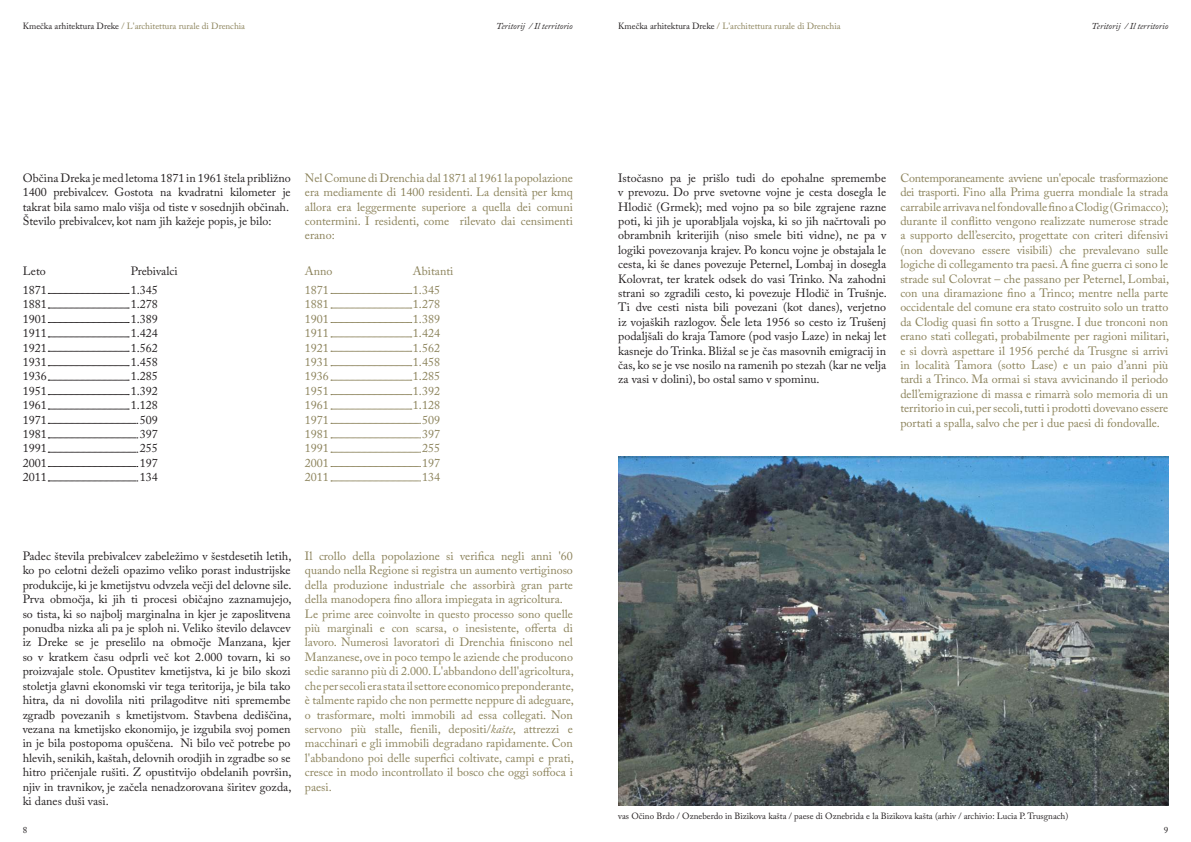
<style>
.page{position:relative;width:1191px;height:842px;background:#fff}
.page>*{position:absolute;margin:0;border:0;box-sizing:border-box;transform-origin:0 0}
.t1{font:12px/14.4px "Adobe Caslon Pro";color:#8b825a;text-align:justify}
.t2{font:12px/14.4px "Adobe Caslon Pro";color:#231f20;text-align:justify}
.t3{font:9px "Adobe Caslon Pro";color:#8b825a}
.t4{font:9px "Adobe Caslon Pro";color:#231f20}
.t5{font:italic 9px "Adobe Caslon Pro";color:#231f20}
.s1{color:#231f20}
.s2{font-style:italic}
</style>
<div class="page">
<svg style="left:48px;top:293px;width:81px;height:1px"></svg>
<svg style="left:331px;top:293px;width:81px;height:1px"></svg>
<svg style="left:48px;top:308px;width:81px;height:1px"></svg>
<svg style="left:331px;top:308px;width:81px;height:1px"></svg>
<svg style="left:48px;top:322px;width:81px;height:1px"></svg>
<svg style="left:331px;top:322px;width:81px;height:1px"></svg>
<svg style="left:48px;top:337px;width:81px;height:1px"></svg>
<svg style="left:331px;top:337px;width:81px;height:1px"></svg>
<svg style="left:48px;top:351px;width:81px;height:1px"></svg>
<svg style="left:331px;top:351px;width:81px;height:1px"></svg>
<svg style="left:48px;top:365px;width:81px;height:1px"></svg>
<svg style="left:331px;top:365px;width:81px;height:1px"></svg>
<svg style="left:48px;top:380px;width:81px;height:1px"></svg>
<svg style="left:331px;top:380px;width:81px;height:1px"></svg>
<svg style="left:48px;top:394px;width:81px;height:1px"></svg>
<svg style="left:331px;top:394px;width:81px;height:1px"></svg>
<svg style="left:48px;top:409px;width:81px;height:1px"></svg>
<svg style="left:331px;top:409px;width:81px;height:1px"></svg>
<svg style="left:48px;top:423px;width:90px;height:1px"></svg>
<svg style="left:331px;top:423px;width:89px;height:1px"></svg>
<svg style="left:48px;top:438px;width:90px;height:1px"></svg>
<svg style="left:331px;top:438px;width:89px;height:1px"></svg>
<svg style="left:48px;top:452px;width:90px;height:1px"></svg>
<svg style="left:331px;top:452px;width:89px;height:1px"></svg>
<svg style="left:48px;top:466px;width:90px;height:1px"></svg>
<svg style="left:331px;top:466px;width:89px;height:1px"></svg>
<svg style="left:48px;top:481px;width:90px;height:1px"></svg>
<svg style="left:331px;top:481px;width:89px;height:1px"></svg>
<img style="left:618px;top:456px;width:550px;height:350px">
<p class="t3" style="left:23px;top:21px;width:224px"><span class="s1">Kmečka arhitektura Dreke</span> / L'architettura rurale di Drenchia</p>
<p class="t3" style="left:618px;top:21px;width:224px"><span class="s1">Kmečka arhitektura Dreke</span> / L'architettura rurale di Drenchia</p>
<p class="t5" style="left:496px;top:21px;width:78px">Teritorij / Il territorio</p>
<p class="t5" style="left:1091px;top:21px;width:78px">Teritorij / Il territorio</p>
<p class="t2" style="left:23px;top:170px;width:269px;text-align:left">Občina Dreka je med letoma 1871 in 1961 štela približno 1400 prebivalcev. Gostota na kvadratni kilometer je takrat bila samo malo višja od tiste v sosednjih občinah.<br>Število prebivalcev, kot nam jih kažeje popis, je bilo:</p>
<p class="t1" style="left:305px;top:170px;width:269px">Nel Comune di Drenchia dal 1871 al 1961 la popolazione era mediamente di 1400 residenti. La densità per kmq allora era leggermente superiore a quella dei comuni contermini. I residenti, come rilevato dai censimenti erano:</p>
<p class="t2" style="left:23px;top:264px;width:25px">Leto</p>
<p class="t2" style="left:131px;top:264px;width:48px">Prebivalci</p>
<p class="t1" style="left:305px;top:264px;width:29px">Anno</p>
<p class="t1" style="left:413px;top:264px;width:42px">Abitanti</p>
<p class="t2" style="left:23px;top:283px;width:26px">1871</p>
<p class="t2" style="left:131px;top:283px;width:29px">1.345</p>
<p class="t2" style="left:23px;top:297px;width:26px">1881</p>
<p class="t2" style="left:131px;top:297px;width:29px">1.278</p>
<p class="t2" style="left:23px;top:311px;width:26px">1901</p>
<p class="t2" style="left:131px;top:311px;width:29px">1.389</p>
<p class="t2" style="left:23px;top:326px;width:26px">1911</p>
<p class="t2" style="left:131px;top:326px;width:29px">1.424</p>
<p class="t2" style="left:23px;top:340px;width:26px">1921</p>
<p class="t2" style="left:131px;top:340px;width:29px">1.562</p>
<p class="t2" style="left:23px;top:355px;width:26px">1931</p>
<p class="t2" style="left:131px;top:355px;width:29px">1.458</p>
<p class="t2" style="left:23px;top:369px;width:26px">1936</p>
<p class="t2" style="left:131px;top:369px;width:29px">1.285</p>
<p class="t2" style="left:23px;top:383px;width:26px">1951</p>
<p class="t2" style="left:131px;top:383px;width:29px">1.392</p>
<p class="t2" style="left:23px;top:398px;width:26px">1961</p>
<p class="t2" style="left:131px;top:398px;width:29px">1.128</p>
<p class="t2" style="left:23px;top:412px;width:26px">1971</p>
<p class="t2" style="left:140px;top:412px;width:19px">509</p>
<p class="t2" style="left:23px;top:427px;width:26px">1981</p>
<p class="t2" style="left:140px;top:427px;width:19px">397</p>
<p class="t2" style="left:23px;top:441px;width:26px">1991</p>
<p class="t2" style="left:140px;top:441px;width:19px">255</p>
<p class="t2" style="left:23px;top:455px;width:26px">2001</p>
<p class="t2" style="left:140px;top:455px;width:19px">197</p>
<p class="t2" style="left:23px;top:470px;width:26px">2011</p>
<p class="t2" style="left:140px;top:470px;width:19px">134</p>
<p class="t1" style="left:305px;top:283px;width:25px">1871</p>
<p class="t1" style="left:413px;top:283px;width:29px">1.345</p>
<p class="t1" style="left:305px;top:297px;width:25px">1881</p>
<p class="t1" style="left:413px;top:297px;width:29px">1.278</p>
<p class="t1" style="left:305px;top:311px;width:25px">1901</p>
<p class="t1" style="left:413px;top:311px;width:29px">1.389</p>
<p class="t1" style="left:305px;top:326px;width:25px">1911</p>
<p class="t1" style="left:413px;top:326px;width:29px">1.424</p>
<p class="t1" style="left:305px;top:340px;width:25px">1921</p>
<p class="t1" style="left:413px;top:340px;width:29px">1.562</p>
<p class="t1" style="left:305px;top:355px;width:25px">1931</p>
<p class="t1" style="left:413px;top:355px;width:29px">1.458</p>
<p class="t1" style="left:305px;top:369px;width:25px">1936</p>
<p class="t1" style="left:413px;top:369px;width:29px">1.285</p>
<p class="t1" style="left:305px;top:383px;width:25px">1951</p>
<p class="t1" style="left:413px;top:383px;width:29px">1.392</p>
<p class="t1" style="left:305px;top:398px;width:25px">1961</p>
<p class="t1" style="left:413px;top:398px;width:29px">1.128</p>
<p class="t1" style="left:305px;top:412px;width:25px">1971</p>
<p class="t1" style="left:422px;top:412px;width:19px">509</p>
<p class="t1" style="left:305px;top:427px;width:25px">1981</p>
<p class="t1" style="left:422px;top:427px;width:19px">397</p>
<p class="t1" style="left:305px;top:441px;width:25px">1991</p>
<p class="t1" style="left:422px;top:441px;width:19px">255</p>
<p class="t1" style="left:305px;top:455px;width:25px">2001</p>
<p class="t1" style="left:422px;top:455px;width:19px">197</p>
<p class="t1" style="left:305px;top:470px;width:25px">2011</p>
<p class="t1" style="left:422px;top:470px;width:19px">134</p>
<p class="t2" style="left:23px;top:549px;width:270px">Padec števila prebivalcev zabeležimo v šestdesetih letih, ko po celotni deželi opazimo veliko porast industrijske produkcije, ki je kmetijstvu odvzela večji del delovne sile.<br>Prva območja, ki jih ti procesi običajno zaznamujejo, so tista, ki so najbolj marginalna in kjer je zaposlitvena ponudba nizka ali pa je sploh ni. Veliko število delavcev iz Dreke se je preselilo na območje Manzana, kjer so v kratkem času odprli več kot 2.000 tovarn, ki so proizvajale stole. Opustitev kmetijstva, ki je bilo skozi stoletja glavni ekonomski vir tega teritorija, je bila tako hitra, da ni dovolila niti prilagoditve niti spremembe zgradb povezanih s kmetijstvom. Stavbena dediščina, vezana na kmetijsko ekonomijo, je izgubila svoj pomen in je bila postopoma opuščena. Ni bilo več potrebe po hlevih, senikih, kaštah, delovnih orodjih in zgradbe so se hitro pričenjale rušiti. Z opustitvijo obdelanih površin, njiv in travnikov, je začela nenadzorovana širitev gozda, ki danes duši vasi.</p>
<p class="t1" style="left:305px;top:549px;width:270px;text-align:left">Il crollo della popolazione si verifica negli anni '60 quando nella Regione si registra un aumento vertiginoso della produzione industriale che assorbirà gran parte della manodopera fino allora impiegata in agricoltura.<br>Le prime aree coinvolte in questo processo sono quelle più marginali e con scarsa, o inesistente, offerta di lavoro. Numerosi lavoratori di Drenchia finiscono nel Manzanese, ove in poco tempo le aziende che producono sedie saranno più di 2.000. L'abbandono dell'agricoltura, che per secoli era stata il settore economico preponderante, è talmente rapido che non permette neppure di adeguare, o trasformare, molti immobili ad essa collegati. Non servono più stalle, fienili, depositi/<span class="s2">kašte</span>, attrezzi e macchinari e gli immobili degradano rapidamente. Con l'abbandono poi delle superfici coltivate, campi e prati, cresce in modo incontrollato il bosco che oggi soffoca i paesi.</p>
<p class="t2" style="left:618px;top:170px;width:270px">Istočasno pa je prišlo tudi do epohalne spremembe v prevozu. Do prve svetovne vojne je cesta dosegla le Hlodič (Grmek); med vojno pa so bile zgrajene razne poti, ki jih je uporabljala vojska, ki so jih načrtovali po obrambnih kriterijih (niso smele biti vidne), ne pa v logiki povezovanja krajev. Po koncu vojne je obstajala le cesta, ki še danes povezuje Peternel, Lombaj in dosegla Kolovrat, ter kratek odsek do vasi Trinko. Na zahodni strani so zgradili cesto, ki povezuje Hlodič in Trušnje.<br>Ti dve cesti nista bili povezani (kot danes), verjetno iz vojaških razlogov. Šele leta 1956 so cesto iz Trušenj podaljšali do kraja Tamore (pod vasjo Laze) in nekaj let kasneje do Trinka. Bližal se je čas masovnih emigracij in čas, ko se je vse nosilo na ramenih po stezah (kar ne velja za vasi v dolini), bo ostal samo v spominu.</p>
<p class="t1" style="left:900px;top:170px;width:270px">Contemporaneamente avviene un'epocale trasformazione dei trasporti. Fino alla Prima guerra mondiale la strada carrabile arrivava nel fondovalle fino a Clodig (Grimacco); durante il conflitto vengono realizzate numerose strade a supporto dell’esercito, progettate con criteri difensivi (non dovevano essere visibili) che prevalevano sulle logiche di collegamento tra paesi. A fine guerra ci sono le strade sul Colovrat – che passano per Peternel, Lombai, con una diramazione fino a Trinco; mentre nella parte occidentale del comune era stato costruito solo un tratto da Clodig quasi fin sotto a Trusgne. I due tronconi non erano stati collegati, probabilmente per ragioni militari, e si dovrà aspettare il 1956 perché da Trusgne si arrivi in località Tamora (sotto Lase) e un paio d’anni più tardi a Trinco. Ma ormai si stava avvicinando il periodo dell’emigrazione di massa e rimarrà solo memoria di un territorio in cui, per secoli, tutti i prodotti dovevano essere portati a spalla, salvo che per i due paesi di fondovalle.</p>
<p class="t4" style="left:618px;top:811px;width:452px">vas Očino Brdo / Ozneberdo in Bizikova kašta / paese di Oznebrida e la Bizikova kašta (arhiv / archivio: Lucia P. Trusgnach)</p>
<p class="t4" style="left:23px;top:825px;width:6px">8</p>
<p class="t4" style="left:1163px;top:825px;width:6px">9</p>
</div>
